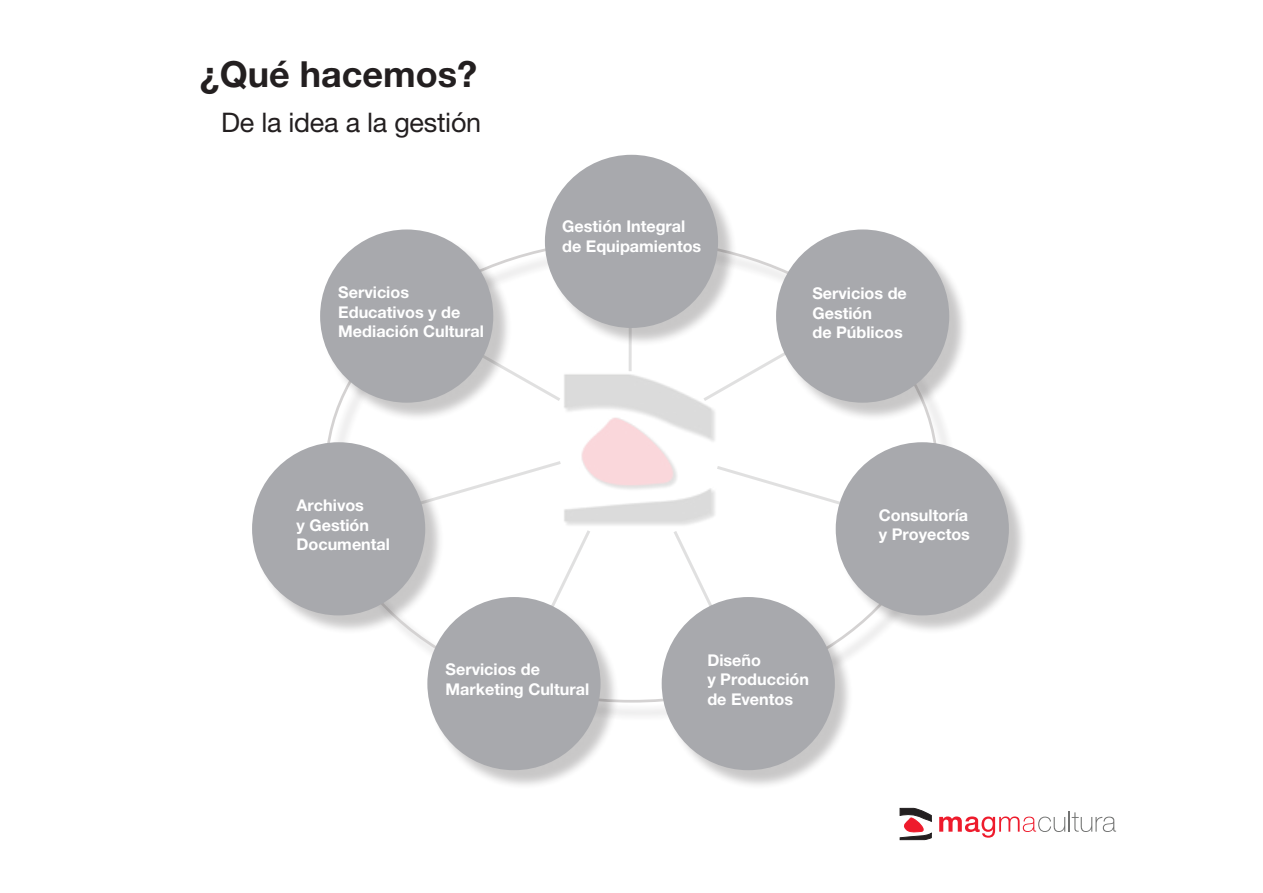
<style>
.page{position:relative;width:1263px;height:893px;background:#fff}
.page>*{position:absolute;margin:0;border:0;box-sizing:border-box;transform-origin:0 0}
.t1{font:700 36px "Helvetica Neue LT Pro";color:#231f20}
.t2{font:27px "Helvetica Neue LT Pro";letter-spacing:-.01em;color:#231f20}
.t3{font:700 16.2px "Helvetica Neue LT Pro";color:#fff}
</style>
<div class="page">
<svg style="left:939px;top:811px;width:177px;height:27px"></svg>
<svg style="left:899px;top:808px;width:33px;height:32px"></svg>
<div style="left:327px;top:241px;width:630px;height:480px;background:#231f20;opacity:.25"></div>
<div style="left:322px;top:232px;width:190px;height:189px;background:#231f20;opacity:.25"></div>
<div style="left:320px;top:229px;width:173px;height:174px;background:#a8a9ad;border-radius:50%"></div>
<div style="left:778px;top:232px;width:190px;height:189px;background:#231f20;opacity:.25"></div>
<div style="left:776px;top:229px;width:173px;height:174px;background:#a8a9ad;border-radius:50%"></div>
<div style="left:430px;top:599px;width:189px;height:190px;background:#231f20;opacity:.25"></div>
<div style="left:427px;top:597px;width:173px;height:173px;background:#a8a9ad;border-radius:50%"></div>
<div style="left:547px;top:157px;width:190px;height:190px;background:#231f20;opacity:.25"></div>
<div style="left:545px;top:155px;width:173px;height:173px;background:#a8a9ad;border-radius:50%"></div>
<div style="left:838px;top:444px;width:189px;height:190px;background:#231f20;opacity:.25"></div>
<div style="left:836px;top:442px;width:173px;height:173px;background:#a8a9ad;border-radius:50%"></div>
<div style="left:254px;top:444px;width:190px;height:190px;background:#231f20;opacity:.25"></div>
<div style="left:252px;top:442px;width:173px;height:173px;background:#a8a9ad;border-radius:50%"></div>
<div style="left:664px;top:599px;width:189px;height:190px;background:#231f20;opacity:.25"></div>
<div style="left:662px;top:597px;width:173px;height:173px;background:#a8a9ad;border-radius:50%"></div>
<p class="t1" style="left:200px;top:52px;width:279px">¿Qué hacemos?</p>
<p class="t2" style="left:221px;top:106px;width:262px">De la idea a la gestión</p>
<p class="t3" style="left:338px;top:283px;width:72px">Servicios</p>
<p class="t3" style="left:338px;top:302px;width:124px">Educativos y de</p>
<p class="t3" style="left:338px;top:322px;width:147px">Mediación Cultural</p>
<p class="t3" style="left:296px;top:495px;width:69px">Archivos</p>
<p class="t3" style="left:296px;top:515px;width:74px">y Gestión</p>
<p class="t3" style="left:296px;top:534px;width:95px">Documental</p>
<p class="t3" style="left:562px;top:217px;width:125px">Gestión Integral</p>
<p class="t3" style="left:562px;top:236px;width:141px">de Equipamientos</p>
<p class="t3" style="left:812px;top:284px;width:96px">Servicios de</p>
<p class="t3" style="left:812px;top:303px;width:61px">Gestión</p>
<p class="t3" style="left:812px;top:322px;width:92px">de Públicos</p>
<p class="t3" style="left:879px;top:505px;width:91px">Consultoría</p>
<p class="t3" style="left:879px;top:524px;width:93px">y Proyectos</p>
<p class="t3" style="left:446px;top:660px;width:96px">Servicios de</p>
<p class="t3" style="left:446px;top:679px;width:145px">Marketing Cultural</p>
<p class="t3" style="left:707px;top:650px;width:55px">Diseño</p>
<p class="t3" style="left:707px;top:670px;width:103px">y Producción</p>
<p class="t3" style="left:707px;top:689px;width:87px">de Eventos</p>
</div>
